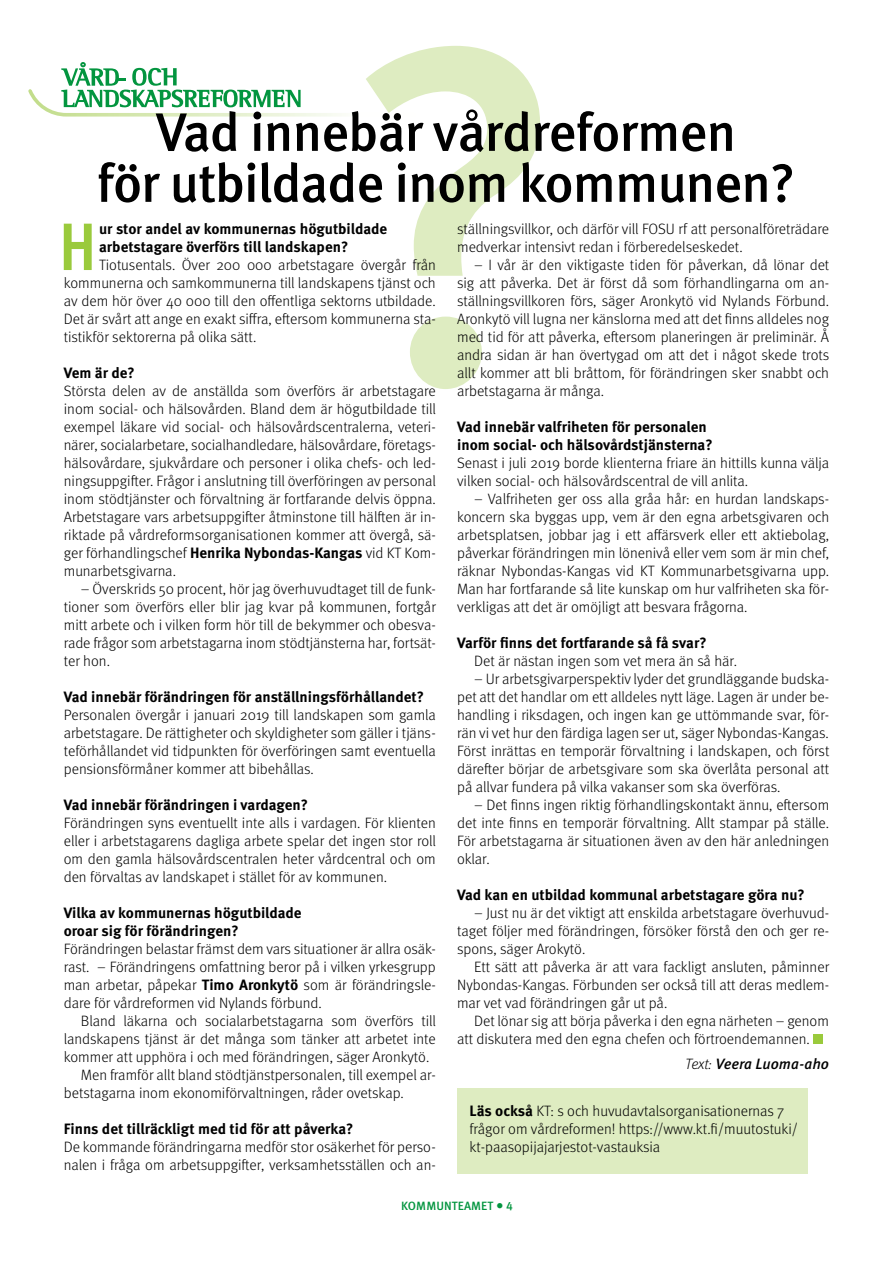
<style>
.page{position:relative;width:893px;height:1263px;background:#fff}
.page>*{position:absolute;margin:0;border:0;box-sizing:border-box;transform-origin:0 0}
.leipis_met_10_12_ANF{font:700 67.05px "Meta Cond OT";color:#9aca3c}
.ots_met_1_ru{font:500 54px/51px "Meta OT";letter-spacing:-.025em;color:#000;text-align:center}
.leipis_met_10_12_ru{font:300 15px/18px "Meta OT";color:#000;text-align:justify}
.leipis_met_10_12_EI{font:300 15px/18px "Meta OT";color:#000;text-align:justify}
.leipis_met_10_12_EIS{font:700 15px/18px "Meta OT";color:#000}
.leipis_met_10_12_ANF-2{font:700 15px/18px "Meta OT";color:#000}
.kirjoittaja_tiedot_r{font:italic 500 15px "Meta OT";color:#000}
.leipis_met_10_12_EI-2{font:500 12px "Meta OT";letter-spacing:.01em;color:#03953f}
.s1{font-weight:300}
.s2{font-weight:700}
.s3{font-size:15px}
</style>
<div class="page">
<svg style="left:28px;top:62px;width:313px;height:55px"></svg>
<svg style="left:366px;top:46px;width:174px;height:343px"></svg>
<div style="left:457px;top:1089px;width:350px;height:85px;background:#deecc1"></div>
<div style="left:813px;top:1035px;width:10px;height:9px;background:#9aca3c"></div>
<p class="ots_met_1_ru" style="left:97px;top:107px;width:700px">Vad innebär vårdreformen<br>för utbildade inom kommunen?</p>
<p class="leipis_met_10_12_EI" style="left:457px;top:220px;width:374px">ställningsvillkor, och därför vill FOSU rf att personalföreträdare medverkar intensivt redan i förberedelseskedet.</p>
<p class="leipis_met_10_12_ru" style="left:457px;top:256px;width:374px;text-indent:17px">– I vår är den viktigaste tiden för påverkan, då lönar det sig att påverka. Det är först då som förhandlingarna om an&shy;ställningsvillkoren förs, säger Aronkytö vid Nylands Förbund.<br>Aronkytö vill lugna ner känslorna med att det finns alldeles nog med tid för att påverka, eftersom planeringen är preliminär. Å andra sidan är han övertygad om att det i något skede trots allt kommer att bli bråttom, för förändringen sker snabbt och arbetstagarna är många.</p>
<p class="leipis_met_10_12_EIS" style="left:457px;top:418px;width:257px">Vad innebär valfriheten för personalen inom social- och hälsovårdstjänsterna?</p>
<p class="leipis_met_10_12_EI" style="left:457px;top:454px;width:374px">Senast i juli 2019 borde klienterna friare än hittills kunna välja vilken social- och hälsovårdscentral de vill anlita.</p>
<p class="leipis_met_10_12_ru" style="left:457px;top:490px;width:374px;text-indent:17px">– Valfriheten ger oss alla gråa hår: en hurdan landskaps&shy;koncern ska byggas upp, vem är den egna arbetsgivaren och arbetsplatsen, jobbar jag i ett affärsverk eller ett aktiebolag, påverkar förändringen min lönenivå eller vem som är min chef, räknar Nybondas-Kangas vid KT Kommunarbetsgivarna upp.<br>Man har fortfarande så lite kunskap om hur valfriheten ska för&shy;verkligas att det är omöjligt att besvara frågorna.</p>
<p class="leipis_met_10_12_EIS" style="left:457px;top:634px;width:251px">Varför finns det fortfarande så få svar?</p>
<p class="leipis_met_10_12_ru" style="left:474px;top:652px;width:264px">Det är nästan ingen som vet mera än så här.</p>
<p class="leipis_met_10_12_ru" style="left:457px;top:670px;width:374px;text-indent:17px">– Ur arbetsgivarperspektiv lyder det grundläggande budska&shy;pet att det handlar om ett alldeles nytt läge. Lagen är under be&shy;handling i riksdagen, och ingen kan ge uttömmande svar, för&shy;rän vi vet hur den färdiga lagen ser ut, säger Nybondas-Kangas.<br>Först inrättas en temporär förvaltning i landskapen, och först därefter börjar de arbetsgivare som ska överlåta personal att på allvar fundera på vilka vakanser som ska överföras.</p>
<p class="leipis_met_10_12_ru" style="left:457px;top:796px;width:374px;text-indent:17px">– Det finns ingen riktig förhandlingskontakt ännu, eftersom det inte finns en temporär förvaltning. Allt stampar på ställe.<br>För arbetstagarna är situationen även av den här anledningen oklar.</p>
<p class="leipis_met_10_12_EIS" style="left:457px;top:886px;width:349px">Vad kan en utbildad kommunal arbetstagare göra nu?</p>
<p class="leipis_met_10_12_ru" style="left:457px;top:904px;width:374px;text-indent:17px">– Just nu är det viktigt att enskilda arbetstagare överhuvud&shy;taget följer med förändringen, försöker förstå den och ger re&shy;spons, säger Arokytö.</p>
<p class="leipis_met_10_12_ru" style="left:457px;top:958px;width:374px;text-indent:17px">Ett sätt att påverka är att vara fackligt ansluten, påminner Nybondas-Kangas. Förbunden ser också till att deras medlem&shy;mar vet vad förändringen går ut på.</p>
<p class="leipis_met_10_12_ru" style="left:457px;top:1012px;width:373px;text-indent:17px">Det lönar sig att börja påverka i den egna närheten – genom att diskutera med den egna chefen och förtroendemannen.</p>
<p class="kirjoittaja_tiedot_r" style="left:685px;top:1054px;width:145px"><span class="s1">Text:</span> Veera Luoma-aho</p>
<p class="leipis_met_10_12_EI" style="left:470px;top:1102px;width:330px;text-align:left"><span class="s2">Läs också</span> KT: s och huvudavtalsorganisationernas 7 frågor om vårdreformen! https://www.kt.fi/muutostuki/ kt-paasopijajarjestot-vastauksia</p>
<p class="leipis_met_10_12_ANF" style="left:59px;top:204px;width:39px">H</p>
<p class="leipis_met_10_12_ANF-2" style="left:99px;top:220px;width:290px">ur stor andel av kommunernas högutbildade arbetstagare överförs till landskapen?</p>
<p class="leipis_met_10_12_EI" style="left:64px;top:256px;width:374px;text-indent:35px">Tiotusentals. Över 200 000 arbetstagare övergår från kommunerna och samkommunerna till landskapens tjänst och av dem hör över 40 000 till den offentliga sektorns utbildade.<br>Det är svårt att ange en exakt siffra, eftersom kommunerna sta&shy;tistikför sektorerna på olika sätt.</p>
<p class="leipis_met_10_12_EIS" style="left:64px;top:364px;width:73px">Vem är de?</p>
<p class="leipis_met_10_12_EI" style="left:64px;top:382px;width:374px">Största delen av de anställda som överförs är arbetstagare inom social- och hälsovården. Bland dem är högutbildade till exempel läkare vid social- och hälsovårdscentralerna, veteri&shy;närer, socialarbetare, socialhandledare, hälsovårdare, företags&shy;hälsovårdare, sjukvårdare och personer i olika chefs- och led&shy;ningsuppgifter. Frågor i anslutning till överföringen av personal inom stödtjänster och förvaltning är fortfarande delvis öppna.<br>Arbetstagare vars arbetsuppgifter åtminstone till hälften är in&shy;riktade på vårdreformsorganisationen kommer att övergå, sä&shy;ger förhandlingschef <span class="s2">Henrika Nybondas-Kangas</span> vid KT Kom&shy;munarbetsgivarna.</p>
<p class="leipis_met_10_12_ru" style="left:64px;top:580px;width:374px;text-indent:17px">– Överskrids 50 procent, hör jag överhuvudtaget till de funk&shy;tioner som överförs eller blir jag kvar på kommunen, fortgår mitt arbete och i vilken form hör till de bekymmer och obesva&shy;rade frågor som arbetstagarna inom stödtjänsterna har, fortsät&shy;ter hon.</p>
<p class="leipis_met_10_12_EIS" style="left:64px;top:688px;width:362px">Vad innebär förändringen för anställningsförhållandet?</p>
<p class="leipis_met_10_12_EI" style="left:64px;top:706px;width:374px">Personalen övergår i januari 2019 till landskapen som gamla arbetstagare. De rättigheter och skyldigheter som gäller i tjäns&shy;teförhållandet vid tidpunkten för överföringen samt eventuella pensionsförmåner kommer att bibehållas.</p>
<p class="leipis_met_10_12_EIS" style="left:64px;top:796px;width:246px">Vad innebär förändringen i vardagen?</p>
<p class="leipis_met_10_12_EI" style="left:64px;top:814px;width:374px">Förändringen syns eventuellt inte alls i vardagen. För klienten eller i arbetstagarens dagliga arbete spelar det ingen stor roll om den gamla hälsovårdscentralen heter vårdcentral och om den förvaltas av landskapet i stället för av kommunen.</p>
<p class="leipis_met_10_12_EIS" style="left:64px;top:904px;width:239px">Vilka av kommunernas högutbildade oroar sig för förändringen?</p>
<p class="leipis_met_10_12_EI" style="left:64px;top:940px;width:374px">Förändringen belastar främst dem vars situationer är allra osäk&shy;rast. – Förändringens omfattning beror på i vilken yrkesgrupp man arbetar, påpekar <span class="s2">Timo Aronkytö</span> som är förändringsle&shy;dare för vårdreformen vid Nylands förbund.</p>
<p class="leipis_met_10_12_ru" style="left:64px;top:1012px;width:374px;text-indent:17px">Bland läkarna och socialarbetstagarna som överförs till landskapens tjänst är det många som tänker att arbetet inte kommer att upphöra i och med förändringen, säger Aronkytö.</p>
<p class="leipis_met_10_12_ru" style="left:64px;top:1066px;width:374px;text-indent:17px">Men framför allt bland stödtjänstpersonalen, till exempel ar&shy;betstagarna inom ekonomiförvaltningen, råder ovetskap.</p>
<p class="leipis_met_10_12_EIS" style="left:64px;top:1120px;width:291px">Finns det tillräckligt med tid för att påverka?</p>
<p class="leipis_met_10_12_EI" style="left:64px;top:1138px;width:374px">De kommande förändringarna medför stor osäkerhet för perso&shy;nalen i fråga om arbetsuppgifter, verksamhetsställen och an-</p>
<p class="leipis_met_10_12_EI-2" style="left:401px;top:1198px;width:113px">KOMMUNTEAMET <span class="s3">•</span> 4</p>
</div>
